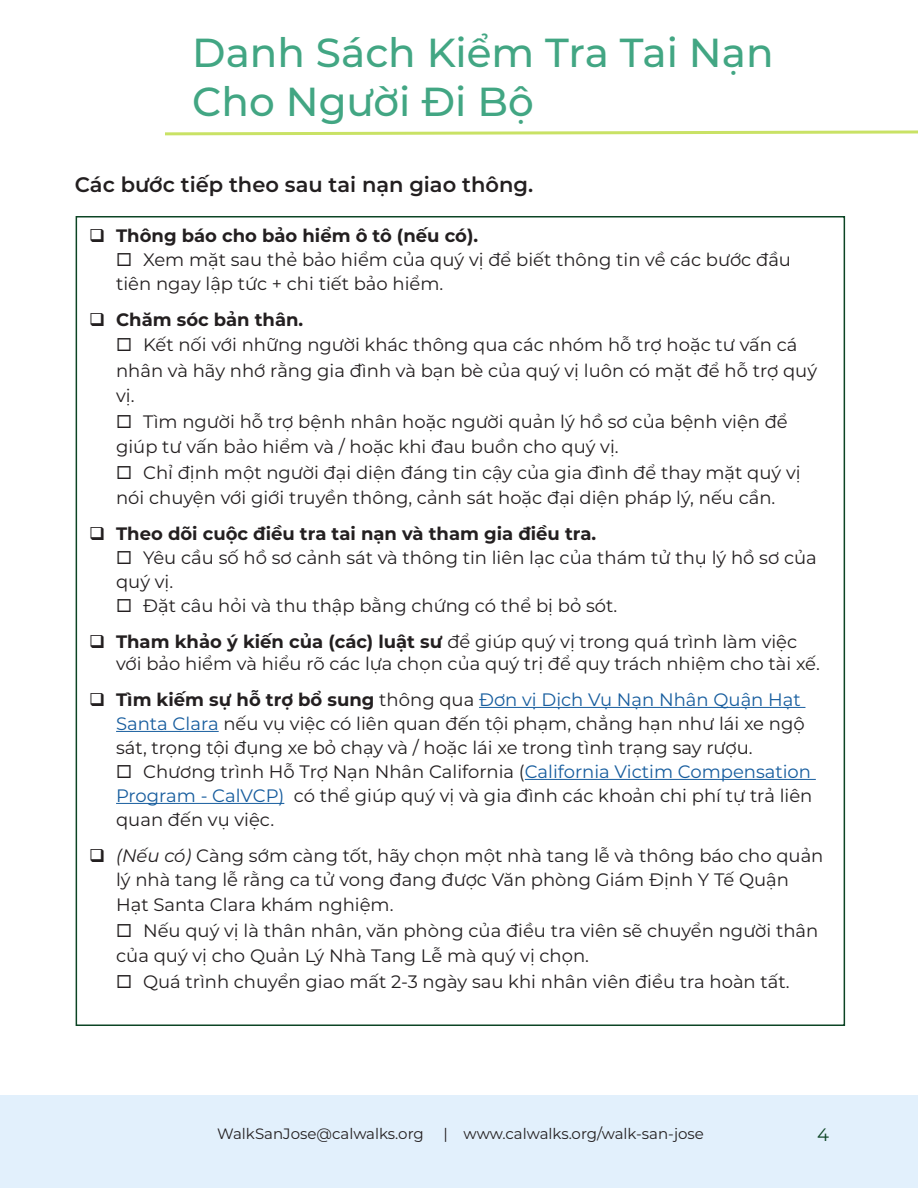
<style>
.page{position:relative;width:918px;height:1188px;background:#fff}
.page>*{position:absolute;margin:0;border:0;box-sizing:border-box;transform-origin:0 0}
.WSJ_Heading_Style{font:500 40.5px "Montserrat";color:#42a683}
.t1{font:600 21px "Montserrat";color:#231f20}
.t2{font:18px/24px "Montserrat";color:#231f20}
.t3{font:700 18px "Montserrat";color:#231f20}
.WSJ_Body_Montserrat{font:18px "Montserrat";color:#0c4424}
.t4{font:15px "Montserrat";color:#231f20}
.s1{font-weight:700}
.s2{color:#175d9e}
.s3{font-style:italic}
</style>
<div class="page">
<div style="left:0;top:1095px;width:918px;height:93px;background:#e2f0fc"></div>
<hr style="left:479px;top:707px;width:326px;height:1px;background:#175d9e">
<hr style="left:116px;top:731px;width:103px;height:1px;background:#175d9e">
<hr style="left:525px;top:779px;width:291px;height:1px;background:#175d9e">
<hr style="left:116px;top:803px;width:168px;height:1px;background:#175d9e">
<svg style="left:165px;top:130px;width:753px;height:6px"></svg>
<p class="WSJ_Heading_Style" style="left:192px;top:25px;width:583px">Danh Sách Kiểm Tra Tai Nạn</p>
<p class="WSJ_Heading_Style" style="left:192px;top:73px;width:343px">Cho Người Đi Bộ</p>
<p class="t1" style="left:75px;top:170px;width:460px">Các bước tiếp theo sau tai nạn giao thông.</p>
<p class="t3" style="left:116px;top:222px;width:364px">Thông báo cho bảo hiểm ô tô (nếu có).</p>
<p class="t2" style="left:116px;top:247px;width:677px;text-indent:27px">Xem mặt sau thẻ bảo hiểm của quý vị để biết thông tin về các bước đầu tiên ngay lập tức + chi tiết bảo hiểm.</p>
<p class="t3" style="left:116px;top:306px;width:189px">Chăm sóc bả n thân.</p>
<p class="t2" style="left:116px;top:331px;width:703px;line-height:25.5px;text-indent:27px">Kết nối với những người khác thông qua các nhóm hỗ trợ hoặc tư vấn cá nhân và hãy nhớ rằng gia đình và bạn bè của quý vị luôn có mặt để hỗ trợ quý vị.</p>
<p class="t2" style="left:116px;top:408px;width:673px;line-height:25.5px;text-indent:27px">Tìm người hỗ trợ bệnh nhân hoặc người quản lý hồ sơ của bệnh viện để giúp tư vấn bảo hiểm và / hoặc khi đau buồn cho quý vị.</p>
<p class="t2" style="left:116px;top:459px;width:686px;line-height:25.5px;text-indent:27px">Chỉ định một người đại diện đáng tin cậy của gia đình để thay mặt quý vị nói chuyện với giới truyền thông, cảnh sát hoặc đại diện pháp lý, nếu cần.</p>
<p class="t3" style="left:116px;top:521px;width:482px">Theo dõi cuộc điều tra tai nạn và tham gia điều tra.</p>
<p class="t2" style="left:116px;top:545px;width:702px;text-indent:27px">Yêu cầu số hồ sơ cảnh sát và thông tin liên lạc của thám tử thụ lý hồ sơ của quý vị.</p>
<p class="t2" style="left:143px;top:593px;width:476px">Đặt câu hỏi và thu thập bằng chứng có thể bị bỏ sót.</p>
<p class="t2" style="left:116px;top:630px;width:705px;line-height:21.6px"><span class="s1">Tham khảo ý kiến của (các) luật sư</span> để giúp quý vị trong quá trình làm việc với bảo hiểm và hiểu rõ các lựa chọn của quý trị để quy trách nhiệm cho tài xế.</p>
<p class="t2" style="left:116px;top:687px;width:690px"><span class="s1">Tìm kiếm sự hỗ trợ bổ sung</span> thông qua <span class="s2">Đơn vị Dịch Vụ Nạn Nhân Quận Hạt<br>Santa Clara</span> nếu vụ việc có liên quan đến tội phạm, chẳng hạn như lái xe ngộ sát, trọng tội đụng xe bỏ chạy và / hoặc lái xe trong tình trạng say rượu.</p>
<p class="t2" style="left:116px;top:759px;width:698px;text-align:justify;text-indent:27px">Chương trình Hỗ Trợ Nạn Nhân California (<span class="s2">California Victim Compensation Program - CalVCP)</span> có thể giúp quý vị và gia đình các khoản chi phí tự trả liên quan đến vụ việc.</p>
<p class="t2" style="left:116px;top:842px;width:709px;line-height:24.8px"><span class="s3">(Nếu có)</span> Càng sớm càng tốt, hãy chọn một nhà tang lễ và thông báo cho quản lý nhà tang lễ rằng ca tử vong đang được Văn phòng Giám Định Y Tế Quận<br>Hạt Santa Clara khám nghiệm.</p>
<p class="t2" style="left:116px;top:917px;width:704px;line-height:25.5px;text-indent:27px">Nếu quý vị là thân nhân, văn phòng của điều tra viên sẽ chuyển người thân của quý vị cho Quản Lý Nhà Tang Lễ mà quý vị chọn.</p>
<p class="t2" style="left:143px;top:969px;width:648px">Quá trình chuyển giao mất 2-3 ngày sau khi nhân viên điều tra hoàn tất.</p>
<p class="t4" style="left:217px;top:1124px;width:208px">WalkSanJose@calwalks.org</p>
<p class="t4" style="left:443px;top:1124px;width:262px">| www.calwalks.org/walk-san-jose</p>
<p class="WSJ_Body_Montserrat" style="left:817px;top:1122px;width:13px">4</p>
</div>
